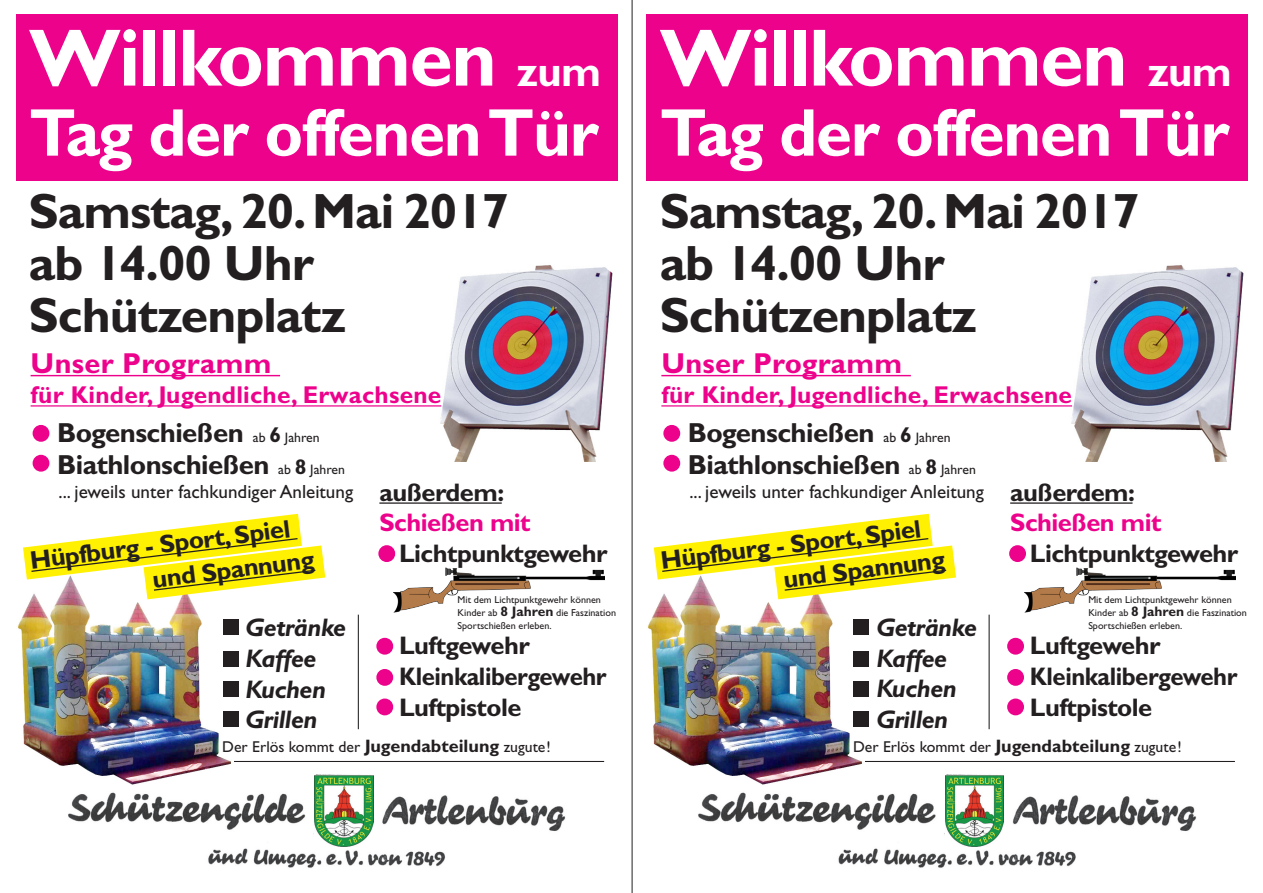
<style>
.page{position:relative;width:1263px;height:893px;background:#fff}
.page>*{position:absolute;margin:0;border:0;box-sizing:border-box;transform-origin:0 0}
.t1{font:700 81.6px "Gill Sans";letter-spacing:-.02em;color:#fff;scale:.96 1}
.t2{font:700 67.8px "Gill Sans";letter-spacing:-.02em;color:#fff;scale:.96 1}
.t3{font:700 49.65px/51.9px "Gill Sans";letter-spacing:-.02em;color:#231f20}
.t4{font:700 28.95px "Gill Sans";letter-spacing:.01em;color:#ed028c}
.t5{font:700 27.6px/31.8px "Gill Sans";letter-spacing:-.02em;color:#231f20}
.t6{font:700 25.5px/30.8px "Gill Sans";letter-spacing:-.02em;color:#231f20}
.t7{font:italic 700 25.5px/30.8px "Gill Sans";letter-spacing:-.02em;color:#231f20}
.t8{font:700 25.5px "Gill Sans";letter-spacing:-.02em;color:#ed028c}
.t9{font:700 24.45px "Gill Sans";letter-spacing:.01em;color:#ed028c}
.t10{font:19.05px "Gill Sans";color:#231f20}
.t11{font:15.75px "Gill Sans";color:#231f20}
.t12{font:13.8px "Gill Sans";color:#231f20}
.t13{font:10.05px/13.8px "Gill Sans";color:#231f20}
.s1{font-size:43.5px}
.s2{font-weight:700;font-size:21.15px}
.s3{font-weight:700;font-size:13.8px}
.s4{font-weight:700;font-size:18px}
</style>
<div class="page">
<img style="left:68px;top:774px;width:498px;height:94px">
<img style="left:315px;top:775px;width:58px;height:72px">
<img style="left:698px;top:774px;width:499px;height:94px">
<img style="left:946px;top:775px;width:58px;height:72px">
<hr style="left:41px;top:761px;width:563px;height:1px;background:#231f20">
<hr style="left:672px;top:761px;width:563px;height:1px;background:#231f20">
<img style="left:17px;top:599px;width:217px;height:187px">
<img style="left:647px;top:599px;width:218px;height:187px">
<img style="left:440px;top:265px;width:173px;height:197px">
<img style="left:1071px;top:265px;width:173px;height:197px">
<div style="left:16px;top:15px;width:601px;height:166px;background:#ed028c"></div>
<div style="left:646px;top:15px;width:602px;height:166px;background:#ed028c"></div>
<hr style="left:31px;top:375px;width:249px;height:1px;background:#ed028c">
<hr style="left:31px;top:405px;width:410px;height:2px;background:#ed028c">
<hr style="left:661px;top:375px;width:250px;height:1px;background:#ed028c">
<hr style="left:661px;top:405px;width:411px;height:2px;background:#ed028c">
<hr style="left:379px;top:502px;width:123px;height:2px;background:#231f20">
<hr style="left:1010px;top:502px;width:122px;height:2px;background:#231f20">
<svg style="left:23px;top:514px;width:302px;height:85px"></svg>
<svg style="left:654px;top:514px;width:302px;height:85px"></svg>
<div style="left:376px;top:638px;width:17px;height:17px;background:#ed028c;border-radius:50%"></div>
<div style="left:376px;top:669px;width:17px;height:17px;background:#ed028c;border-radius:50%"></div>
<div style="left:376px;top:698px;width:17px;height:17px;background:#ed028c;border-radius:50%"></div>
<div style="left:1007px;top:638px;width:17px;height:17px;background:#ed028c;border-radius:50%"></div>
<div style="left:1007px;top:669px;width:17px;height:17px;background:#ed028c;border-radius:50%"></div>
<div style="left:1007px;top:698px;width:17px;height:17px;background:#ed028c;border-radius:50%"></div>
<div style="left:378px;top:545px;width:17px;height:17px;background:#ed028c;border-radius:50%"></div>
<div style="left:1009px;top:545px;width:17px;height:17px;background:#ed028c;border-radius:50%"></div>
<div style="left:33px;top:425px;width:16px;height:17px;background:#ed028c;border-radius:50%"></div>
<div style="left:663px;top:425px;width:17px;height:17px;background:#ed028c;border-radius:50%"></div>
<div style="left:33px;top:455px;width:16px;height:17px;background:#ed028c;border-radius:50%"></div>
<div style="left:663px;top:455px;width:17px;height:17px;background:#ed028c;border-radius:50%"></div>
<img style="left:394px;top:549px;width:210px;height:64px">
<img style="left:1024px;top:548px;width:211px;height:65px">
<div style="left:223px;top:620px;width:15px;height:15px;background:#231f20"></div>
<div style="left:854px;top:620px;width:15px;height:15px;background:#231f20"></div>
<div style="left:223px;top:651px;width:15px;height:15px;background:#231f20"></div>
<div style="left:854px;top:651px;width:15px;height:15px;background:#231f20"></div>
<div style="left:223px;top:681px;width:15px;height:16px;background:#231f20"></div>
<div style="left:854px;top:681px;width:15px;height:16px;background:#231f20"></div>
<div style="left:223px;top:712px;width:15px;height:15px;background:#231f20"></div>
<div style="left:854px;top:712px;width:15px;height:15px;background:#231f20"></div>
<hr style="left:358px;top:615px;width:1px;height:114px;background:#231f20">
<hr style="left:988px;top:615px;width:2px;height:114px;background:#231f20">
<hr style="left:632px;top:0;width:1px;height:893px;background:#231f20">
<h1 class="t1" style="left:29px;top:10px;width:597px">Willkommen <span class="s1">zum</span></h1>
<h2 class="t2" style="left:29px;top:93px;width:595px">Tag der offenen Tür</h2>
<h1 class="t1" style="left:660px;top:10px;width:597px">Willkommen <span class="s1">zum</span></h1>
<h2 class="t2" style="left:660px;top:93px;width:595px">Tag der offenen Tür</h2>
<h3 class="t3" style="left:29px;top:185px;width:481px">Samstag, 20.Mai 2017 ab 14.00 Uhr<br>Schützenplatz</h3>
<h3 class="t3" style="left:660px;top:185px;width:481px">Samstag, 20.Mai 2017 ab 14.00 Uhr<br>Schützenplatz</h3>
<p class="t4" style="left:31px;top:346px;width:242px">Unser Programm</p>
<p class="t9" style="left:31px;top:381px;width:412px">für Kinder, Jugendliche, Erwachsene</p>
<p class="t4" style="left:661px;top:346px;width:242px">Unser Programm</p>
<p class="t9" style="left:661px;top:381px;width:412px">für Kinder, Jugendliche, Erwachsene</p>
<p class="t5" style="left:57px;top:417px;width:214px">Bogenschießen<br>Biathlonschießen</p>
<p class="t10" style="left:59px;top:481px;width:296px">... jeweils unter fachkundiger Anleitung</p>
<p class="t5" style="left:688px;top:417px;width:214px">Bogenschießen<br>Biathlonschießen</p>
<p class="t10" style="left:689px;top:481px;width:296px">... jeweils unter fachkundiger Anleitung</p>
<p class="t12" style="left:253px;top:429px;width:68px">ab <span class="s2">6</span> Jahren</p>
<p class="t12" style="left:884px;top:429px;width:68px">ab <span class="s2">6</span> Jahren</p>
<p class="t12" style="left:278px;top:461px;width:68px">ab <span class="s2">8</span> Jahren</p>
<p class="t12" style="left:909px;top:461px;width:68px">ab <span class="s2">8</span> Jahren</p>
<p class="t6" style="left:379px;top:476px;width:126px">außerdem:</p>
<p class="t8" style="left:379px;top:508px;width:153px">Schießen mit</p>
<p class="t6" style="left:399px;top:538px;width:210px">Lichtpunktgewehr</p>
<p class="t6" style="left:1010px;top:476px;width:126px">außerdem:</p>
<p class="t8" style="left:1010px;top:508px;width:153px">Schießen mit</p>
<p class="t6" style="left:1030px;top:538px;width:210px">Lichtpunktgewehr</p>
<p class="t6" style="left:28px;top:545px;width:263px;rotate:-7deg">Hüpfburg - Sport, Spiel</p>
<p class="t6" style="left:659px;top:545px;width:263px;rotate:-7deg">Hüpfburg - Sport, Spiel</p>
<p class="t6" style="left:151px;top:564px;width:164px;rotate:-7deg">und Spannung</p>
<p class="t6" style="left:781px;top:564px;width:164px;rotate:-7deg">und Spannung</p>
<p class="t13" style="left:458px;top:592px;width:160px">Mit dem Lichtpunktgewehr können<br>Kinder ab <span class="s3">8 Jahren</span> die Faszination</p>
<p class="t13" style="left:458px;top:619px;width:96px">Sportschießen erleben.</p>
<p class="t13" style="left:1088px;top:592px;width:160px">Mit dem Lichtpunktgewehr können<br>Kinder ab <span class="s3">8 Jahren</span> die Faszination</p>
<p class="t13" style="left:1088px;top:619px;width:96px">Sportschießen erleben.</p>
<p class="t7" style="left:246px;top:612px;width:102px">Getränke<br>Kaffee<br>Kuchen<br>Grillen</p>
<p class="t7" style="left:876px;top:612px;width:102px">Getränke<br>Kaffee<br>Kuchen<br>Grillen</p>
<p class="t11" style="left:222px;top:737px;width:330px">Der Erlös kommt der <span class="s4">Jugendabteilung</span> zugute!</p>
<p class="t11" style="left:853px;top:737px;width:330px">Der Erlös kommt der <span class="s4">Jugendabteilung</span> zugute!</p>
<p class="t6" style="left:399px;top:630px;width:209px">Luftgewehr<br>Kleinkalibergewehr<br>Luftpistole</p>
<p class="t6" style="left:1030px;top:630px;width:209px">Luftgewehr<br>Kleinkalibergewehr<br>Luftpistole</p>
</div>
